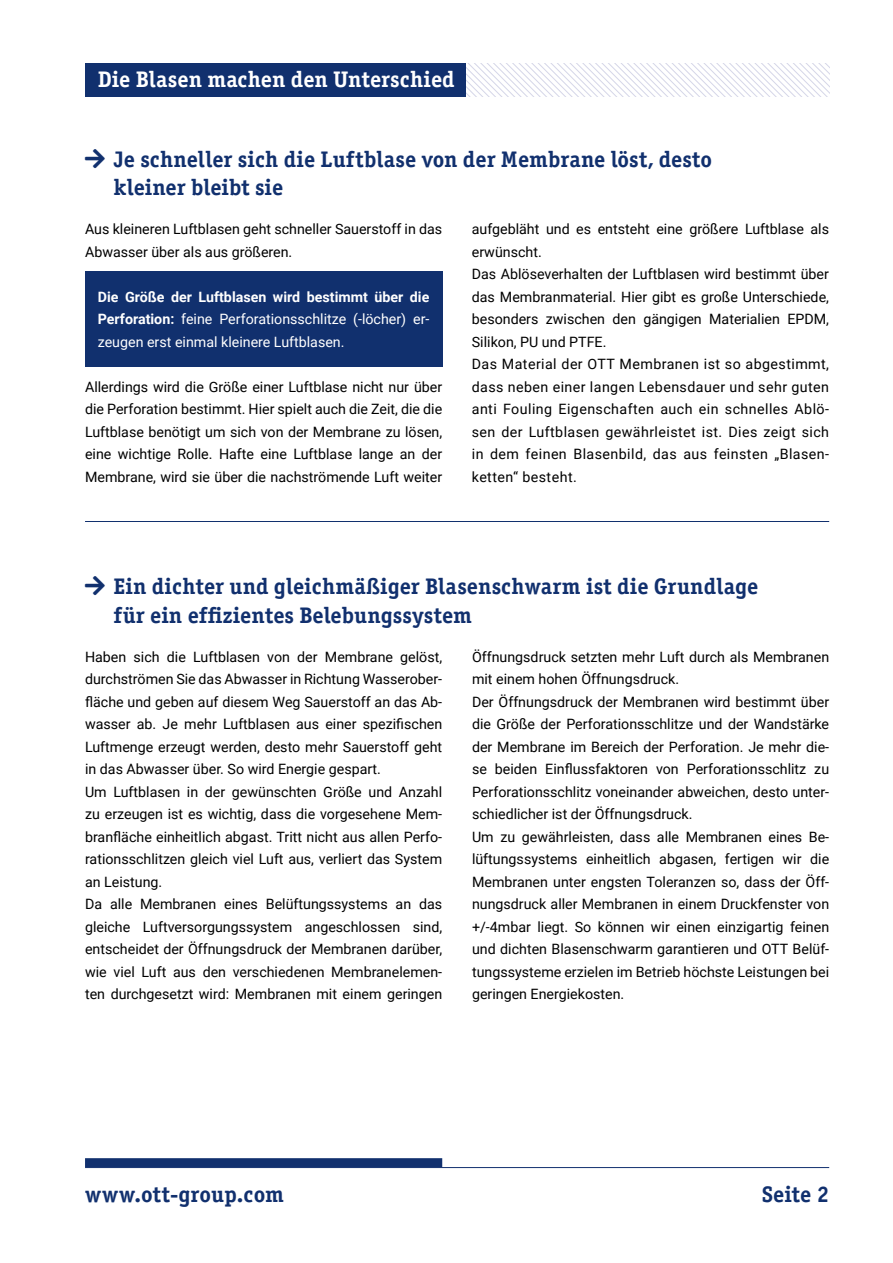
<style>
.page{position:relative;width:893px;height:1263px;background:#fff}
.page>*{position:absolute;margin:0;border:0;box-sizing:border-box;transform-origin:0 0}
.t1{font:700 22.5px/28.5px "Officina Serif ITC";color:#11306e}
.t2{font:700 22.5px "Officina Serif ITC";color:#fff}
.t3{font:14.25px/22.5px "Roboto";color:#000}
.t4{font:14.25px/22.5px "Roboto";letter-spacing:.02em;color:#000}
.t5{font:14.25px/22.5px "Roboto";color:#fff;text-align:justify}
.s1{font-weight:700}
</style>
<div class="page">
<hr style="left:85px;top:1167px;width:744px;height:1px;background:#11306e">
<div style="left:85px;top:1158px;width:357px;height:9px;background:#11306e"></div>
<svg style="left:466px;top:64px;width:363px;height:33px"></svg>
<div style="left:85px;top:64px;width:381px;height:33px;background:#11306e"></div>
<div style="left:85px;top:272px;width:357px;height:95px;background:#11306e"></div>
<hr style="left:85px;top:521px;width:744px;height:1px;background:#11306e">
<h1 class="t2" style="left:98px;top:64px;width:358px">Die Blasen machen den Unterschied</h1>
<h1 class="t1" style="left:114px;top:144px;width:600px">Je schneller sich die Luftblase von der Membrane löst, desto kleiner bleibt sie</h1>
<p class="t3" style="left:85px;top:217px;width:359px">Aus kleineren Luftblasen geht schneller Sauerstoff in das<br>Abwasser über als aus größeren.</p>
<p class="t5" style="left:98px;top:285px;width:333px"><span class="s1">Die Größe der Luftblasen wird bestimmt über die Perforation:</span> feine Perforationsschlitze (-löcher) er&shy;zeugen erst einmal kleinere Luftblasen.</p>
<p class="t3" style="left:85px;top:375px;width:359px;text-align:justify">Allerdings wird die Größe einer Luftblase nicht nur über die Perforation bestimmt. Hier spielt auch die Zeit, die die Luftblase benötigt um sich von der Membrane zu lösen, eine wichtige Rolle. Hafte eine Luftblase lange an der Membrane, wird sie über die nachströmende Luft weiter</p>
<p class="t4" style="left:472px;top:217px;width:359px">aufgebläht und es entsteht eine größere Luftblase als erwünscht.<br>Das Ablöseverhalten der Luftblasen wird bestimmt über das Membranmaterial. Hier gibt es große Unterschiede, besonders zwischen den gängigen Materialien EPDM, Silikon, PU und PTFE.<br>Das Material der OTT Membranen ist so abgestimmt, dass neben einer langen Lebensdauer und sehr guten anti Fouling Eigenschaften auch ein schnelles Ablö&shy;sen der Luftblasen gewährleistet ist. Dies zeigt sich in dem feinen Blasenbild, das aus feinsten „Blasen&shy;ketten“ besteht.</p>
<h1 class="t1" style="left:114px;top:571px;width:646px">Ein dichter und gleichmäßiger Blasenschwarm ist die Grundlage für ein effizientes Belebungssystem</h1>
<p class="t3" style="left:85px;top:645px;width:359px">Haben sich die Luftblasen von der Membrane gelöst, durchströmen Sie das Abwasser in Richtung Wasserober&shy;fläche und geben auf diesem Weg Sauerstoff an das Ab&shy;wasser ab. Je mehr Luftblasen aus einer spezifischen Luftmenge erzeugt werden, desto mehr Sauerstoff geht in das Abwasser über. So wird Energie gespart.<br>Um Luftblasen in der gewünschten Größe und Anzahl zu erzeugen ist es wichtig, dass die vorgesehene Mem&shy;branfläche einheitlich abgast. Tritt nicht aus allen Perfo&shy;rationsschlitzen gleich viel Luft aus, verliert das System an Leistung.<br>Da alle Membranen eines Belüftungssystems an das gleiche Luftversorgungssystem angeschlossen sind, entscheidet der Öffnungsdruck der Membranen darüber, wie viel Luft aus den verschiedenen Membranelemen&shy;ten durchgesetzt wird: Membranen mit einem geringen</p>
<p class="t3" style="left:472px;top:645px;width:359px">Öffnungsdruck setzten mehr Luft durch als Membranen mit einem hohen Öffnungsdruck.<br>Der Öffnungsdruck der Membranen wird bestimmt über die Größe der Perforationsschlitze und der Wandstärke der Membrane im Bereich der Perforation. Je mehr die&shy;se beiden Einflussfaktoren von Perforationsschlitz zu Perforationsschlitz voneinander abweichen, desto unter&shy;schiedlicher ist der Öffnungsdruck.<br>Um zu gewährleisten, dass alle Membranen eines Be&shy;lüftungssystems einheitlich abgasen, fertigen wir die Membranen unter engsten Toleranzen so, dass der Öff&shy;nungsdruck aller Membranen in einem Druckfenster von +/-4mbar liegt. So können wir einen einzigartig feinen und dichten Blasenschwarm garantieren und OTT Belüf&shy;tungssysteme erzielen im Betrieb höchste Leistungen bei geringen Energiekosten.</p>
<h1 class="t1" style="left:85px;top:1179px;width:200px">www.ott-group.com</h1>
<h1 class="t1" style="left:762px;top:1179px;width:69px">Seite 2</h1>
</div>
